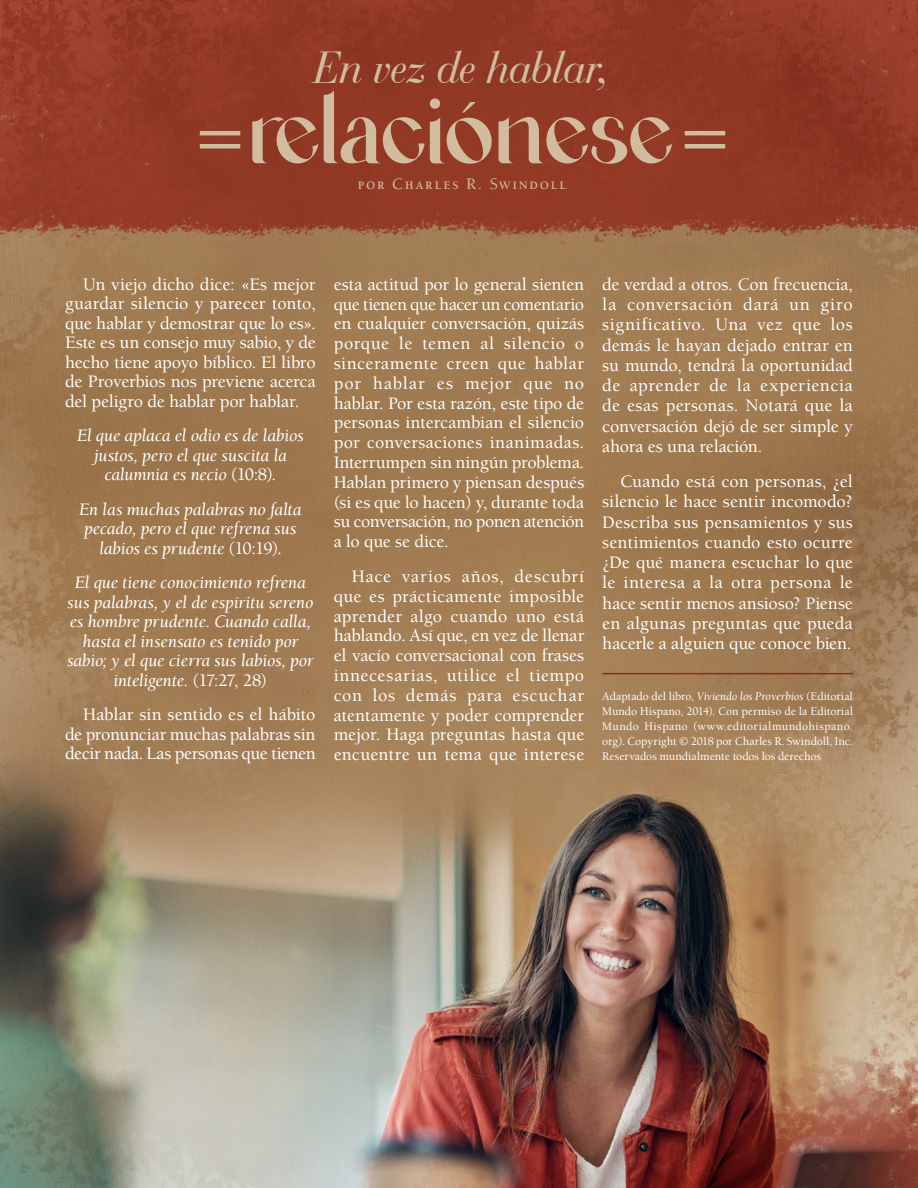
<style>
.page{position:relative;width:918px;height:1188px;background:#fff}
.page>*{position:absolute;margin:0;border:0;box-sizing:border-box;transform-origin:0 0}
.t1{font:54px "Agraham Personaluse";letter-spacing:-.02em;color:#d1bc9f}
.t2{font:italic 48px "Bauer Bodoni BT";letter-spacing:.005em;color:#d1bc9f;scale:.96 1}
.Newsletter_Body_Text{font:500 18px/19.8px "Berkeley Std";letter-spacing:-.005em;color:#fff;text-align:justify}
.Newsletter_Body_Text-2{font:italic 18px/19.5px "Berkeley Std";letter-spacing:-.01em;color:#fff;text-align:center}
.Newsletter_Body_Text-3{font:500 16.5px "Berkeley Std";letter-spacing:.115em;color:#d1bc9f}
.Newsletter_Body_Text-4{font:500 12px/15px "Berkeley Std";color:#fff;text-align:justify}
.s1{font-weight:500;font-style:normal}
.s2{font-weight:400;font-style:italic}
</style>
<div class="page">
<img style="left:0;top:0;width:918px;height:1188px">
<hr style="left:602px;top:673px;width:251px;height:1px;background:#e55a4b">
<hr style="left:200px;top:131px;width:40px;height:4px;background:#d1bc9f">
<hr style="left:200px;top:144px;width:40px;height:4px;background:#d1bc9f">
<hr style="left:685px;top:131px;width:40px;height:4px;background:#d1bc9f">
<hr style="left:685px;top:144px;width:40px;height:4px;background:#d1bc9f">
<p class="t2" style="left:315px;top:38px;width:308px">En vez de hablar,</p>
<p class="t1" style="left:249px;top:113px;width:427px">relaciónese</p>
<p class="Newsletter_Body_Text-3" style="left:358px;top:175px;width:210px">por Charles R. Swindoll</p>
<p class="Newsletter_Body_Text" style="left:65px;top:275px;width:252px;text-indent:18px">Un viejo dicho dice: «Es mejor guardar silencio y parecer tonto, que hablar y demostrar que lo es».<br>Este es un consejo muy sabio, y de hecho tiene apoyo bíblico. El libro de Proverbios nos previene acerca del peligro de hablar por hablar.</p>
<p class="Newsletter_Body_Text-2" style="left:77px;top:426px;width:228px">El que aplaca el odio es de labios justos, pero el que suscita la calumnia es necio <span class="s1">(10:8).</span></p>
<p class="Newsletter_Body_Text-2" style="left:79px;top:500px;width:224px">En las muchas palabras no falta pecado, pero el que refrena sus labios es prudente <span class="s1">(10:19).</span></p>
<p class="Newsletter_Body_Text-2" style="left:67px;top:573px;width:248px">El que tiene conocimiento refrena sus palabras, y el de espíritu sereno es hombre prudente. Cuando calla, hasta el insensato es tenido por sabio; y el que cierra sus labios, por inteligente. <span class="s1">(17:27, 28)</span></p>
<p class="Newsletter_Body_Text" style="left:65px;top:705px;width:252px;text-indent:18px">Hablar sin sentido es el hábito de pronunciar muchas palabras sin decir nada. Las personas que tienen</p>
<p class="Newsletter_Body_Text" style="left:334px;top:274px;width:252px">esta actitud por lo general sienten que tienen que hacer un comentario en cualquier conversación, quizás porque le temen al silencio o sinceramente creen que hablar por hablar es mejor que no hablar. Por esta razón, este tipo de personas intercambian el silencio por conversaciones inanimadas.<br>Interrumpen sin ningún problema.<br>Hablan primero y piensan después (si es que lo hacen) y, durante toda su conversación, no ponen atención a lo que se dice.</p>
<p class="Newsletter_Body_Text" style="left:334px;top:567px;width:252px;text-indent:18px">Hace varios años, descubrí que es prácticamente imposible aprender algo cuando uno está hablando. Así que, en vez de llenar el vacío conversacional con frases innecesarias, utilice el tiempo con los demás para escuchar atentamente y poder comprender mejor. Haga preguntas hasta que encuentre un tema que interese</p>
<p class="Newsletter_Body_Text" style="left:602px;top:274px;width:252px;line-height:20.2px">de verdad a otros. Con frecuencia, la conversación dará un giro significativo. Una vez que los demás le hayan dejado entrar en su mundo, tendrá la oportunidad de aprender de la experiencia de esas personas. Notará que la conversación dejó de ser simple y ahora es una relación.</p>
<p class="Newsletter_Body_Text" style="left:602px;top:471px;width:252px;line-height:20.2px;text-indent:18px">Cuando está con personas, ¿el silencio le hace sentir incomodo?<br>Describa sus pensamientos y sus sentimientos cuando esto ocurre ¿De qué manera escuchar lo que le interesa a la otra persona le hace sentir menos ansioso? Piense en algunas preguntas que pueda hacerle a alguien que conoce bien.</p>
<p class="Newsletter_Body_Text-4" style="left:602px;top:689px;width:252px">Adaptado del libro, <span class="s2">Viviendo los Proverbios</span> (Editorial Mundo Hispano, 2014). Con permiso de la Editorial Mundo Hispano (www.editorialmundohispano. org). Copyright © 2018 por Charles R. Swindoll, Inc.<br>Reservados mundialmente todos los derechos</p>
</div>
